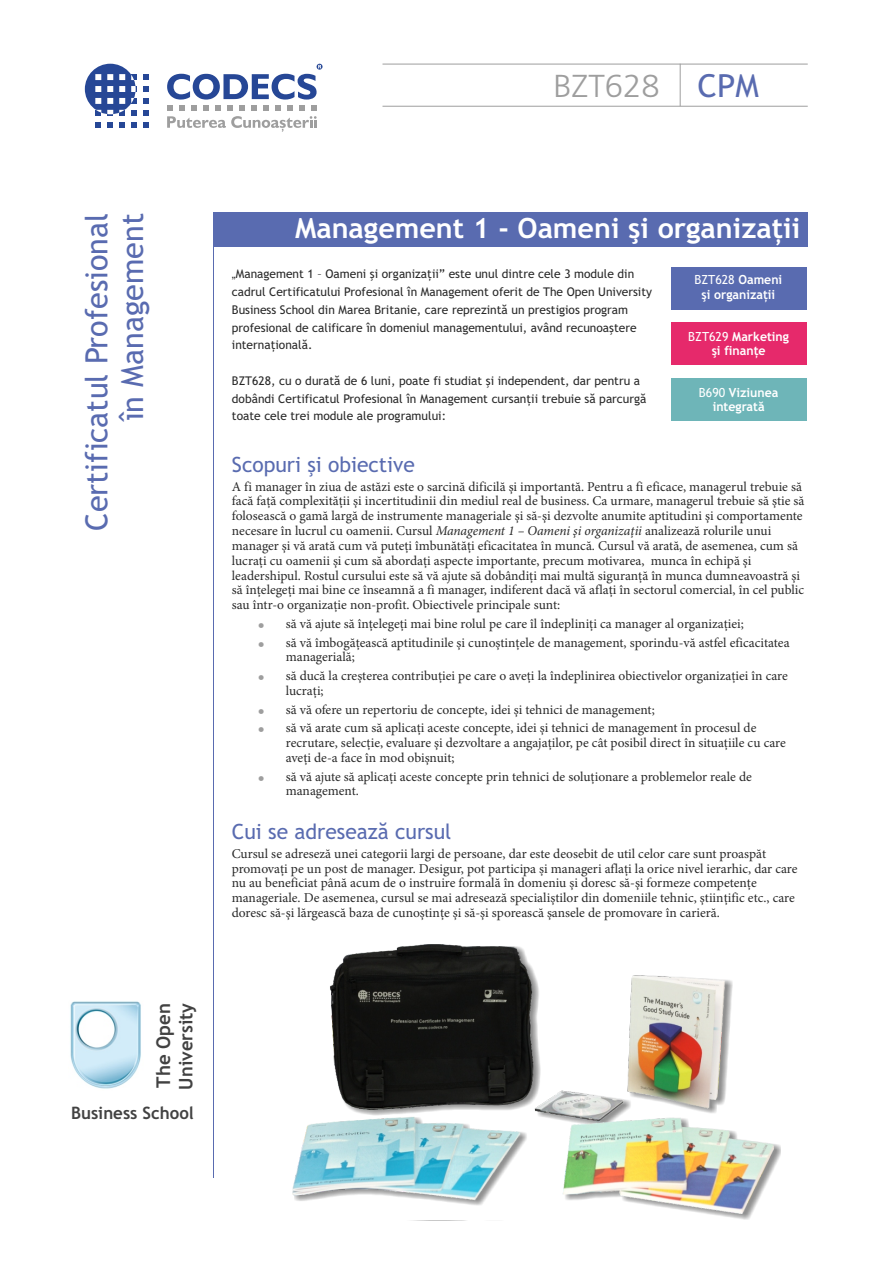
<style>
.page{position:relative;width:893px;height:1263px;background:#fff}
.page>*{position:absolute;margin:0;border:0;box-sizing:border-box;transform-origin:0 0}
.t1{font:300 31.8px "Frutiger CE";color:#9e9e9e;scale:1.04 1}
.t2{font:30.6px/35.5px "Trebuchet MS";color:#596bb0;text-align:right}
.t3{font:700 27.9px "Trebuchet MS";color:#fff}
.t4{font:21px "Trebuchet MS";color:#596bb0}
.t5{font:700 19.05px "Trebuchet MS";color:#424242}
.t6{font:700 18.6px "Trebuchet MS";color:#424242}
.t7{font:700 17.1px "Trebuchet MS";color:#424242}
.t8{font:13.5px/14.9px "Minion Pro";color:#292929}
.t9{font:13.5px "Common Bullets";color:#9e9e9e}
.t10{font:700 12.6px/14.5px "Trebuchet MS";color:#fff;text-align:center}
.t11{font:12px/17.7px "Trebuchet MS";color:#292929}
.s1{font-family:"Trebuchet MS";font-weight:400;color:#596bb0}
.s2{font-family:"Arial"}
.s3{font-weight:400}
.s4{font-style:italic}
</style>
<div class="page">
<div style="left:671px;top:267px;width:135px;height:43px;background:#596bb0"></div>
<div style="left:671px;top:322px;width:135px;height:43px;background:#e6296b"></div>
<div style="left:671px;top:378px;width:135px;height:43px;background:#6eb5b8"></div>
<div style="left:213px;top:213px;width:595px;height:34px;background:#596bb0"></div>
<svg style="left:143px;top:98px;width:6px;height:6px"></svg>
<svg style="left:143px;top:110px;width:6px;height:6px"></svg>
<svg style="left:143px;top:74px;width:6px;height:6px"></svg>
<svg style="left:143px;top:122px;width:6px;height:6px"></svg>
<svg style="left:119px;top:122px;width:6px;height:6px"></svg>
<svg style="left:143px;top:86px;width:6px;height:6px"></svg>
<svg style="left:107px;top:122px;width:6px;height:6px"></svg>
<svg style="left:95px;top:122px;width:6px;height:6px"></svg>
<svg style="left:131px;top:122px;width:6px;height:6px"></svg>
<div style="left:85px;top:64px;width:51px;height:50px;background:#264796;border-radius:50%"></div>
<svg style="left:95px;top:74px;width:42px;height:42px"></svg>
<svg style="left:167px;top:64px;width:156px;height:68px"></svg>
<hr style="left:382px;top:64px;width:426px;height:1px;background:#9e9e9e">
<hr style="left:382px;top:106px;width:426px;height:1px;background:#9e9e9e">
<hr style="left:680px;top:64px;width:1px;height:42px;background:#9e9e9e">
<hr style="left:213px;top:213px;width:1px;height:965px;background:#596bb0">
<img style="left:70px;top:1001px;width:71px;height:88px">
<div style="left:294px;top:946px;width:487px;height:274px;background:#292929;opacity:.52"></div>
<img style="left:292px;top:945px;width:482px;height:269px">
<h1 class="t1" style="left:554px;top:73px;width:199px">BZT628 <span class="s1">CPM</span></h1>
<h2 class="t2" style="left:82px;top:530px;width:319px;rotate:-90deg">Certificatul Profesional în Management</h2>
<h3 class="t5" style="left:156px;top:1088px;width:86px;rotate:-90deg">The Open</h3>
<h3 class="t6" style="left:179px;top:1089px;width:88px;rotate:-90deg">University</h3>
<p class="t7" style="left:71px;top:1107px;width:124px">Business School</p>
<h3 class="t3" style="left:295px;top:218px;width:507px">Management 1 - Oameni şi organizaţii</h3>
<p class="t11" style="left:232px;top:266px;width:422px"><span class="s2">„</span>Management 1 – Oameni şi organizaţii” este unul dintre cele 3 module din cadrul Certificatului Profesional în Management oferit de The Open University Business School din Marea Britanie, care reprezintă un prestigios program profesional de calificare în domeniul managementului, având recunoaştere internaţională.</p>
<p class="t11" style="left:232px;top:373px;width:416px">BZT628, cu o durată de 6 luni, poate fi studiat şi independent, dar pentru a dobândi Certificatul Profesional în Management cursanţii trebuie să parcurgă toate cele trei module ale programului:</p>
<h3 class="t4" style="left:232px;top:457px;width:185px">Scopuri şi obiective</h3>
<p class="t10" style="left:694px;top:274px;width:89px"><span class="s3">BZT628</span> Oameni şi organizaţii</p>
<p class="t10" style="left:688px;top:330px;width:102px"><span class="s3">BZT629</span> Marketing şi finanţe</p>
<p class="t10" style="left:699px;top:386px;width:81px"><span class="s3">B690</span> Viziunea integrată</p>
<p class="t8" style="left:232px;top:480px;width:574px">A fi manager în ziua de astăzi este o sarcină dificilă şi importantă. Pentru a fi eficace, managerul trebuie să facă faţă complexităţii şi incertitudinii din mediul real de business. Ca urmare, managerul trebuie să ştie să folosească o gamă largă de instrumente manageriale şi să-şi dezvolte anumite aptitudini şi comportamente necesare în lucrul cu oamenii. Cursul <span class="s4">Management 1 – Oameni şi organizaţii</span> analizează rolurile unui manager şi vă arată cum vă puteţi îmbunătăţi eficacitatea în muncă. Cursul vă arată, de asemenea, cum să lucraţi cu oamenii şi cum să abordaţi aspecte importante, precum motivarea, munca în echipă şi leadershipul. Rostul cursului este să vă ajute să dobândiţi mai multă siguranţă în munca dumneavoastră şi să înţelegeţi mai bine ce înseamnă a fi manager, indiferent dacă vă aflaţi în sectorul comercial, în cel public sau într-o organizaţie non-profit. Obiectivele principale sunt:</p>
<p class="t8" style="left:286px;top:615px;width:505px;line-height:18.8px">să vă ajute să înţelegeţi mai bine rolul pe care îl îndepliniţi ca manager al organizaţiei;<br>să vă îmbogăţească aptitudinile şi cunoştinţele de management, sporindu-vă astfel eficacitatea</p>
<p class="t8" style="left:286px;top:649px;width:503px;line-height:18.8px">managerială;<br>să ducă la creşterea contribuţiei pe care o aveţi la îndeplinirea obiectivelor organizaţiei în care</p>
<p class="t8" style="left:286px;top:682px;width:472px;line-height:18.8px">lucraţi;<br>să vă ofere un repertoriu de concepte, idei şi tehnici de management;<br>să vă arate cum să aplicaţi aceste concepte, idei şi tehnici de management în procesul de</p>
<p class="t8" style="left:286px;top:737px;width:501px">recrutare, selecţie, evaluare şi dezvoltare a angajaţilor, pe cât posibil direct în situaţiile cu care aveţi de-a face în mod obişnuit;</p>
<p class="t8" style="left:286px;top:770px;width:468px">să vă ajute să aplicaţi aceste concepte prin tehnici de soluţionare a problemelor reale de management.</p>
<p class="t9" style="left:259px;top:667px;width:5px">•</p>
<p class="t9" style="left:259px;top:768px;width:5px">•</p>
<h3 class="t4" style="left:232px;top:824px;width:221px">Cui se adresează cursul</h3>
<p class="t8" style="left:232px;top:847px;width:567px">Cursul se adreseză unei categorii largi de persoane, dar este deosebit de util celor care sunt proaspăt promovaţi pe un post de manager. Desigur, pot participa și manageri aflaţi la orice nivel ierarhic, dar care nu au beneficiat până acum de o instruire formală în domeniu şi doresc să-şi formeze competenţe manageriale. De asemenea, cursul se mai adresează specialiştilor din domeniile tehnic, ştiinţific etc., care doresc să-şi lărgească baza de cunoştinţe şi să-şi sporească şansele de promovare în carieră.</p>
</div>
